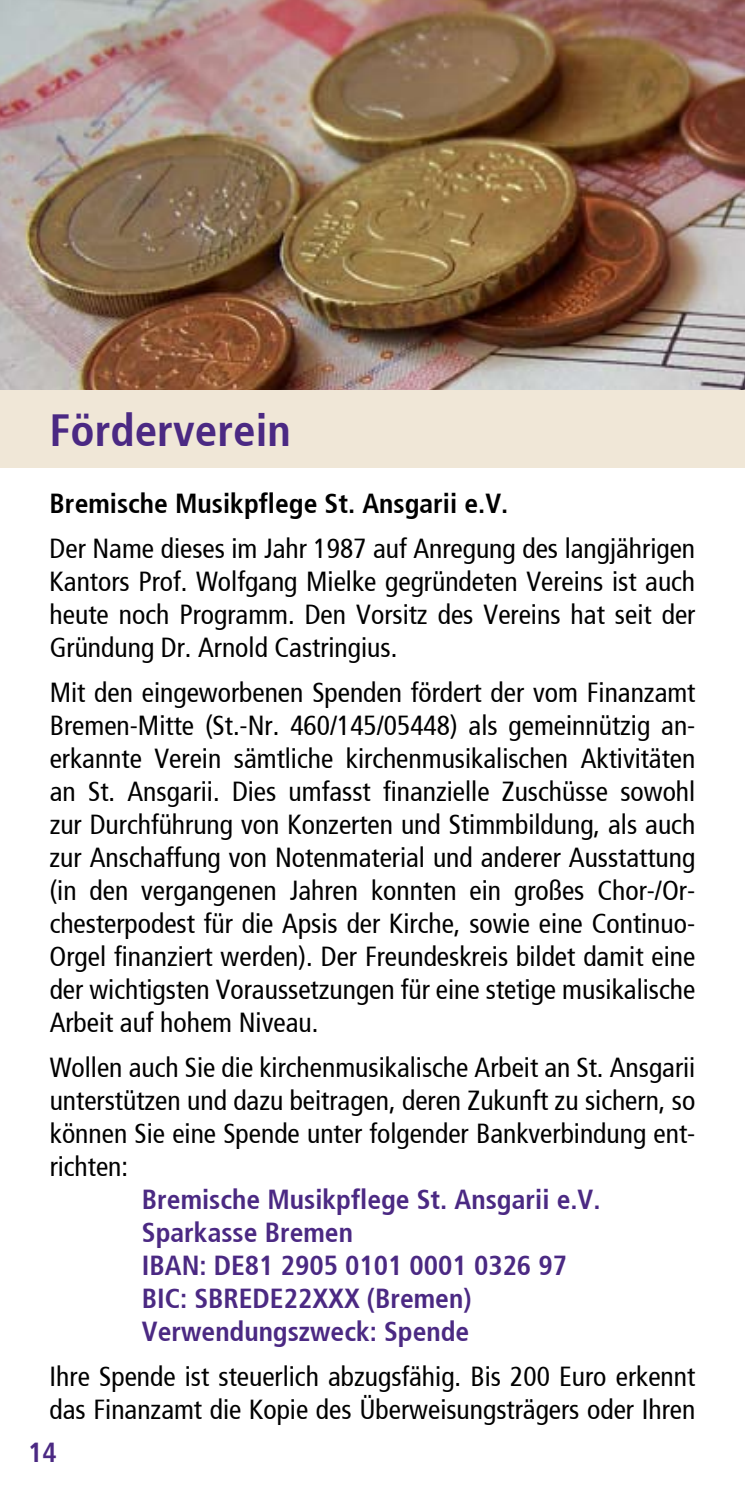
<style>
.page{position:relative;width:745px;height:1489px;background:#fff}
.page>*{position:absolute;margin:0;border:0;box-sizing:border-box;transform-origin:0 0}
.t1{font:45px "Frutiger Bold Cn";color:#4b2983}
.t2{font:27.5px/33px "Frutiger Cn";color:#000;text-align:justify}
.t3{font:27.5px/33px "Frutiger Bold Cn";color:#4b2983}
.t4{font:27.5px "Frutiger Bold Cn";color:#000}
</style>
<div class="page">
<div style="left:0;top:390px;width:744px;height:78px;background:#f0e7d7"></div>
<hr style="left:744px;top:390px;width:1px;height:78px;background:#f0e7d7">
<img style="left:0;top:0;width:744px;height:390px">
<h1 class="t1" style="left:50px;top:404px;width:242px">Förderverein</h1>
<p class="t4" style="left:50px;top:486px;width:460px">Bremische Musikpflege St. Ansgarii e.V.</p>
<p class="t2" style="left:50px;top:531px;width:646px">Der Name dieses im Jahr 1987 auf Anregung des langjährigen Kantors Prof. Wolfgang Mielke gegründeten Vereins ist auch heute noch Programm. Den Vorsitz des Vereins hat seit der Gründung Dr. Arnold Castringius.</p>
<p class="t2" style="left:50px;top:675px;width:647px">Mit den eingeworbenen Spenden fördert der vom Finanzamt Bremen-Mitte (St.-Nr. 460/145/05448) als gemeinnützig an&shy;erkannte Verein sämtliche kirchenmusikalischen Aktivitäten an St. Ansgarii. Dies umfasst finanzielle Zuschüsse sowohl zur Durchführung von Konzerten und Stimmbildung, als auch zur Anschaffung von Notenmaterial und anderer Ausstattung (in den vergangenen Jahren konnten ein großes Chor-/Or&shy;chesterpodest für die Apsis der Kirche, sowie eine Continuo-Orgel finanziert werden). Der Freundeskreis bildet damit eine der wichtigsten Voraussetzungen für eine stetige musikalische Arbeit auf hohem Niveau.</p>
<p class="t2" style="left:50px;top:1050px;width:646px">Wollen auch Sie die kirchenmusikalische Arbeit an St. Ansgarii unterstützen und dazu beitragen, deren Zukunft zu sichern, so können Sie eine Spende unter folgender Bankverbindung ent&shy;richten:</p>
<p class="t3" style="left:142px;top:1182px;width:460px">Bremische Musikpflege St. Ansgarii e.V.<br>Sparkasse Bremen<br>IBAN: DE81 2905 0101 0001 0326 97<br>BIC: SBREDE22XXX (Bremen)<br>Verwendungszweck: Spende</p>
<p class="t2" style="left:50px;top:1359px;width:646px">Ihre Spende ist steuerlich abzugsfähig. Bis 200 Euro erkennt das Finanzamt die Kopie des Überweisungsträgers oder Ihren</p>
<p class="t3" style="left:28px;top:1435px;width:30px">14</p>
</div>
